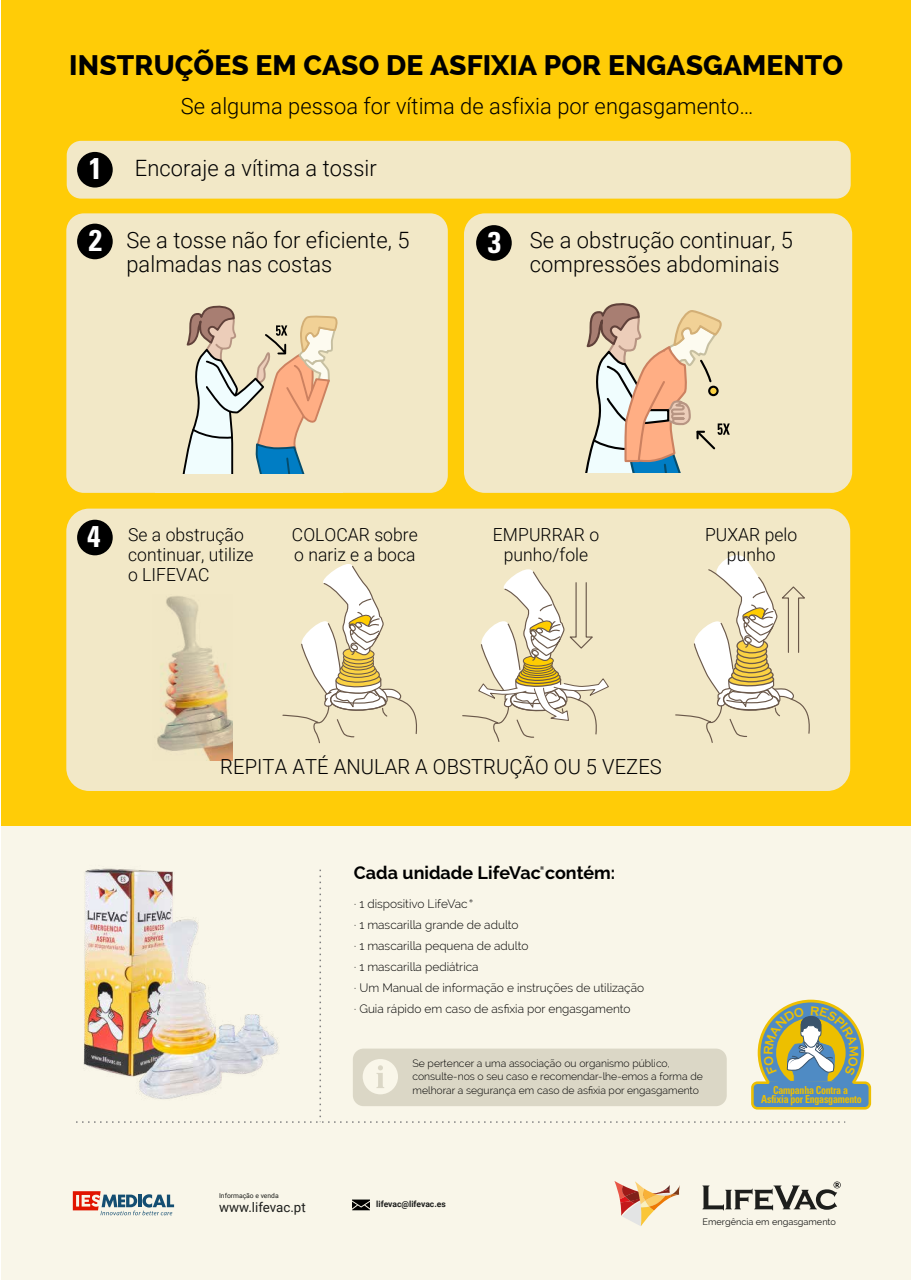
<style>
.page{position:relative;width:911px;height:1281px;background:#fff}
.page>*{position:absolute;margin:0;border:0;box-sizing:border-box;transform-origin:0 0}
.t1{font:700 condensed 30px "Univers";color:#fff}
.t2{font:800 28.2px "Raleway";letter-spacing:.005em;color:#000}
.t3{font:300 22.5px/24px "Roboto";letter-spacing:.005em;color:#000}
.t4{font:300 20.7px "Roboto";letter-spacing:.005em;color:#000}
.t5{font:300 18px/19.5px "Roboto";letter-spacing:.005em;color:#000}
.t6{font:700 18px "Raleway";color:#000}
.t7{font:13.35px "Roboto";color:#1d1e1c}
.t8{font:300 12px/21px "Raleway";color:#000}
.t9{font:700 condensed 11.1px/8.9px "Univers";letter-spacing:-.02em;color:#edbf01;text-align:center;scale:.9 1}
.t10{font:300 10.5px/13.5px "Raleway";color:#000}
.t11{font:9.15px "Raleway";color:#1d1e1c}
.t12{font:700 8.55px "Roboto";color:#1d1e1c}
.t13{font:6.75px "Roboto";color:#1d1e1c}
</style>
<div class="page">
<div style="left:1px;top:0;width:910px;height:826px;background:#ffcc07"></div>
<div style="left:1px;top:826px;width:910px;height:453px;background:#f9f6e9"></div>
<div style="left:67px;top:141px;width:784px;height:58px;background:#f2e8c7;border-radius:14px"></div>
<div style="left:464px;top:213px;width:388px;height:280px;background:#f2e8c7;border-radius:21px"></div>
<div style="left:66px;top:213px;width:382px;height:280px;background:#f2e8c7;border-radius:18px"></div>
<div style="left:66px;top:509px;width:784px;height:282px;background:#f2e8c7;border-radius:23px"></div>
<svg style="left:182px;top:305px;width:156px;height:169px"></svg>
<div style="left:77px;top:224px;width:36px;height:35px;background:#000;border-radius:50%"></div>
<div style="left:77px;top:520px;width:36px;height:35px;background:#000;border-radius:50%"></div>
<div style="left:476px;top:225px;width:36px;height:36px;background:#000;border-radius:50%"></div>
<div style="left:77px;top:152px;width:36px;height:36px;background:#000;border-radius:50%"></div>
<svg style="left:581px;top:303px;width:149px;height:190px"></svg>
<svg style="left:282px;top:564px;width:135px;height:180px"></svg>
<svg style="left:675px;top:555px;width:135px;height:188px"></svg>
<svg style="left:462px;top:569px;width:147px;height:173px"></svg>
<div style="left:531px;top:473px;width:187px;height:19px;background:#f2e8c7"></div>
<svg style="left:614px;top:1181px;width:66px;height:45px"></svg>
<svg style="left:702px;top:1181px;width:139px;height:29px"></svg>
<svg style="left:352px;top:1199px;width:18px;height:11px"></svg>
<svg style="left:73px;top:1191px;width:101px;height:24px"></svg>
<div style="left:752px;top:1083px;width:118px;height:25px;background:#4f8bc4;border-radius:5px"></div>
<div style="left:751px;top:1081px;width:120px;height:28px;border:3px solid #edbf01;border-radius:5px"></div>
<img style="left:157px;top:596px;width:76px;height:164px">
<svg style="left:76px;top:866px;width:788px;height:257px"></svg>
<h2 class="t2" style="left:69px;top:49px;width:775px">INSTRUÇÕES EM CASO DE ASFIXIA POR ENGASGAMENTO</h2>
<h3 class="t3" style="left:181px;top:93px;width:574px">Se alguma pessoa for vítima de asfixia por engasgamento…</h3>
<h1 class="t1" style="left:89px;top:150px;width:15px">1</h1>
<h1 class="t1" style="left:89px;top:222px;width:15px">2</h1>
<h3 class="t3" style="left:135px;top:155px;width:243px">Encoraje a vítima a tossir</h3>
<h3 class="t3" style="left:126px;top:227px;width:285px">Se a tosse não for eficiente, 5 palmadas nas costas</h3>
<h1 class="t1" style="left:488px;top:224px;width:15px">3</h1>
<h3 class="t3" style="left:530px;top:227px;width:264px">Se a obstrução continuar, 5 compressões abdominais</h3>
<h1 class="t1" style="left:87px;top:518px;width:15px">4</h1>
<h3 class="t5" style="left:128px;top:524px;width:127px">Se a obstrução continuar, utilize o LIFEVAC</h3>
<h3 class="t5" style="left:292px;top:524px;width:127px">COLOCAR sobre o nariz e a boca</h3>
<h3 class="t5" style="left:493px;top:524px;width:108px;text-align:center">EMPURRAR o punho/fole</h3>
<h3 class="t5" style="left:705px;top:524px;width:94px;text-align:center">PUXAR pelo punho</h3>
<h3 class="t4" style="left:220px;top:752px;width:443px">REPITA ATÉ ANULAR A OBSTRUÇÃO OU 5 VEZES</h3>
<p class="t13" style="left:219px;top:1191px;width:61px">Informação e venda</p>
<p class="t7" style="left:219px;top:1198px;width:88px">www.lifevac.pt</p>
<h3 class="t6" style="left:354px;top:863px;width:263px">Cada unidade LifeVac contém:</h3>
<p class="t8" style="left:354px;top:893px;width:292px">· 1 dispositivo LifeVac<br>· 1 mascarilla grande de adulto<br>· 1 mascarilla pequena de adulto<br>· 1 mascarilla pediátrica<br>· Um Manual de informação e instruções de utilização · Guia rápido em caso de asfixia por engasgamento</p>
<p class="t10" style="left:412px;top:1056px;width:292px">Se pertencer a uma associação ou organismo público, consulte-nos o seu caso e recomendar-lhe-emos a forma de melhorar a segurança em caso de asfixia por engasgamento</p>
<p class="t12" style="left:376px;top:1198px;width:71px">lifevac@lifevac.es</p>
<p class="t9" style="left:761px;top:1086px;width:113px">Campanha Contra a<br>Asfixia por Engasgamento</p>
<p class="t11" style="left:702px;top:1216px;width:135px">Emergência em engasgamento</p>
</div>
